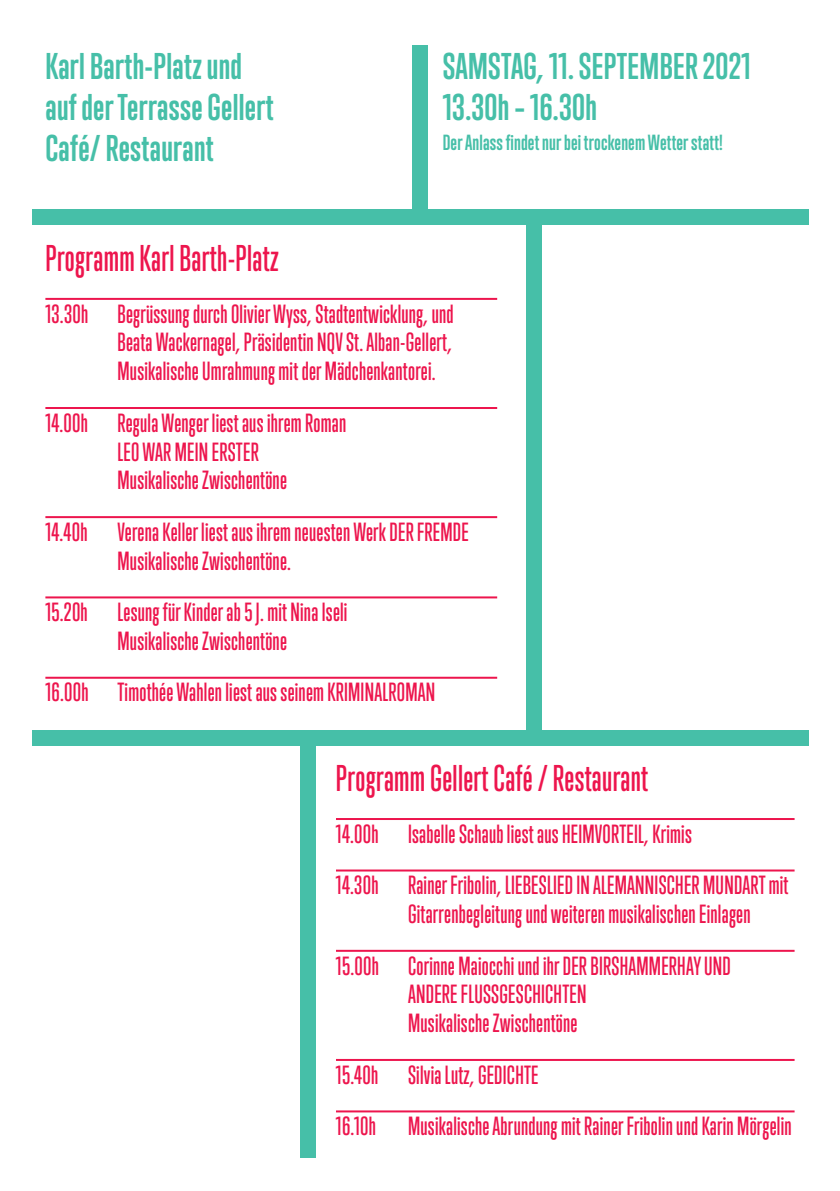
<style>
.page{position:relative;width:840px;height:1191px;background:#fff}
.page>*{position:absolute;margin:0;border:0;box-sizing:border-box;transform-origin:0 0}
.t1{font:700 34px/40.8px "Trump Gothic Pro";letter-spacing:.01em;color:#46bfa8}
.t2{font:500 34px "Trump Gothic Pro";letter-spacing:.01em;color:#ed154d}
.t3{font:500 24px/28.8px "Trump Gothic Pro";letter-spacing:.01em;color:#ed154d}
.t4{font:700 20px "Trump Gothic Pro";letter-spacing:.01em;color:#46bfa8}
</style>
<div class="page">
<hr style="left:45px;top:298px;width:452px;height:2px;background:#ed154d">
<hr style="left:45px;top:407px;width:452px;height:2px;background:#ed154d">
<hr style="left:45px;top:516px;width:452px;height:2px;background:#ed154d">
<hr style="left:45px;top:596px;width:452px;height:2px;background:#ed154d">
<hr style="left:45px;top:676px;width:452px;height:2px;background:#ed154d">
<hr style="left:336px;top:818px;width:458px;height:2px;background:#ed154d">
<hr style="left:336px;top:869px;width:458px;height:2px;background:#ed154d">
<hr style="left:336px;top:949px;width:458px;height:2px;background:#ed154d">
<hr style="left:336px;top:1059px;width:458px;height:2px;background:#ed154d">
<hr style="left:336px;top:1110px;width:458px;height:2px;background:#ed154d">
<div style="left:526px;top:217px;width:16px;height:515px;background:#46bfa8"></div>
<div style="left:412px;top:45px;width:15px;height:172px;background:#46bfa8"></div>
<div style="left:299px;top:738px;width:16px;height:419px;background:#46bfa8"></div>
<div style="left:32px;top:730px;width:775px;height:16px;background:#46bfa8"></div>
<div style="left:32px;top:209px;width:775px;height:16px;background:#46bfa8"></div>
<p class="t1" style="left:45px;top:46px;width:229px">Karl Barth-Platz und auf der Terrasse Gellert<br>Café/ Restaurant</p>
<p class="t1" style="left:442px;top:46px;width:309px">SAMSTAG, 11. SEPTEMBER 2021<br>13.30h – 16.30h</p>
<p class="t4" style="left:442px;top:130px;width:281px">Der Anlass findet nur bei trockenem Wetter statt!</p>
<p class="t2" style="left:45px;top:238px;width:235px">Programm Karl Barth-Platz</p>
<p class="t3" style="left:117px;top:299px;width:337px;text-align:justify;text-indent:-72px">13.30h Begrüssung durch Olivier Wyss, Stadtentwicklung, und Beata Wackernagel, Präsidentin NQV St. Alban-Gellert, Musikalische Umrahmung mit der Mädchenkantorei.</p>
<p class="t3" style="left:117px;top:408px;width:230px;text-indent:-72px">14.00h Regula Wenger liest aus ihrem Roman<br>LEO WAR MEIN ERSTER<br>Musikalische Zwischentöne</p>
<p class="t3" style="left:117px;top:517px;width:352px;text-indent:-72px">14.40h Verena Keller liest aus ihrem neuesten Werk DER FREMDE<br>Musikalische Zwischentöne.</p>
<p class="t3" style="left:45px;top:598px;width:303px;text-align:center">15.20h Lesung für Kinder ab 5 J. mit Nina Iseli<br>Musikalische Zwischentöne</p>
<p class="t3" style="left:45px;top:678px;width:391px">16.00h Timothée Wahlen liest aus seinem KRIMINALROMAN</p>
<p class="t2" style="left:336px;top:758px;width:313px">Programm Gellert Café / Restaurant</p>
<p class="t3" style="left:336px;top:819px;width:357px">14.00h Isabelle Schaub liest aus HEIMVORTEIL, Krimis</p>
<p class="t3" style="left:408px;top:871px;width:382px;text-indent:-72px">14.30h Rainer Fribolin, LIEBESLIED IN ALEMANNISCHER MUNDART mit<br>Gitarrenbegleitung und weiteren musikalischen Einlagen</p>
<p class="t3" style="left:408px;top:951px;width:324px;text-indent:-72px">15.00h Corinne Maiocchi und ihr DER BIRSHAMMERHAY UND<br>ANDERE FLUSSGESCHICHTEN<br>Musikalische Zwischentöne</p>
<p class="t3" style="left:336px;top:1060px;width:204px">15.40h Silvia Lutz, GEDICHTE</p>
<p class="t3" style="left:336px;top:1111px;width:41px">16.10h</p>
<p class="t3" style="left:408px;top:1111px;width:385px">Musikalische Abrundung mit Rainer Fribolin und Karin Mörgelin</p>
</div>
